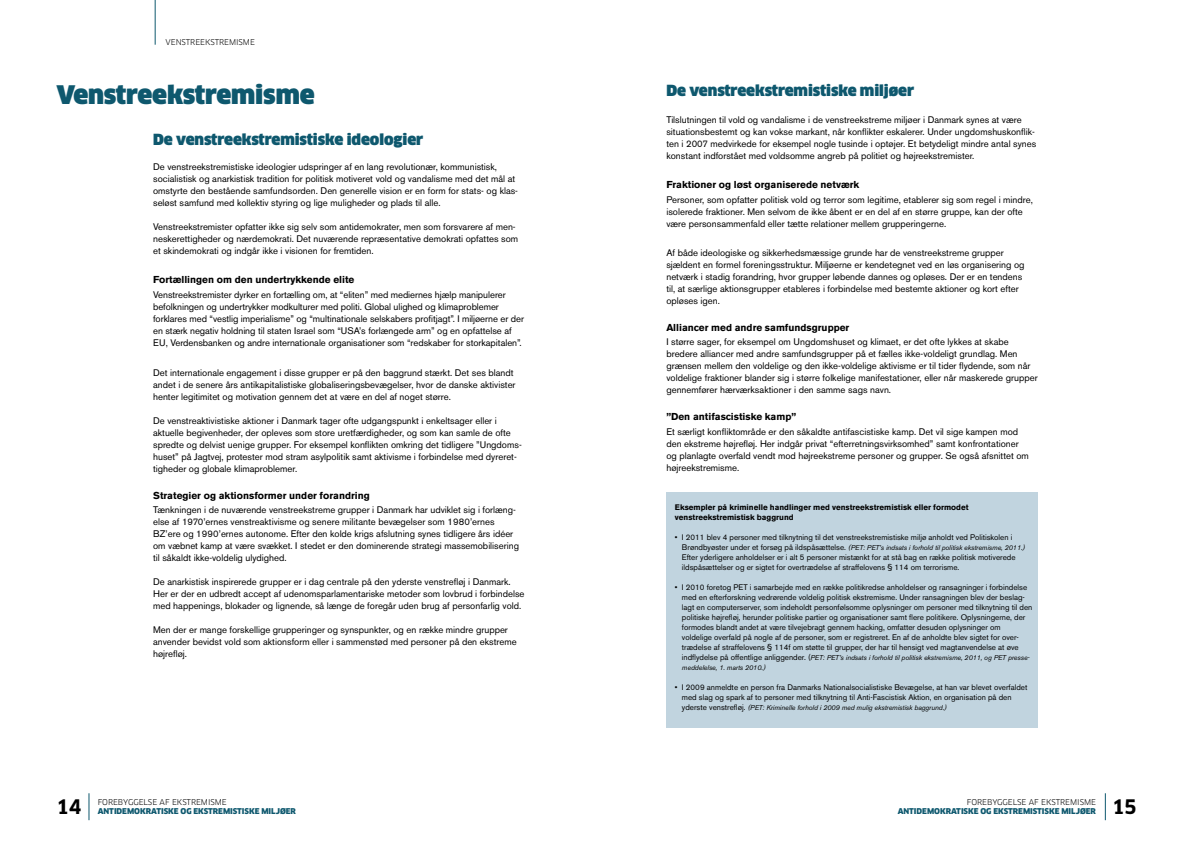
<style>
.page{position:relative;width:1191px;height:842px;background:#fff}
.page>*{position:absolute;margin:0;border:0;box-sizing:border-box;transform-origin:0 0}
.t1{font:900 25px "Clan";letter-spacing:-.005em;color:#0e586e}
.t2{font:700 19.6px "Clan";color:#000}
.t3{font:900 15px "Clan";letter-spacing:-.005em;color:#0e586e}
.t4{font:700 10px "Akzidenz Grotesk BE";color:#000}
.t5{font:9.5px/12px "Akzidenz Grotesk BE";color:#000}
.t6{font:8px/10px "Akzidenz Grotesk BE";color:#000}
.t7{font:700 8px/10px "Akzidenz Grotesk BE";color:#000}
.t8{font:900 7.8px "Clan";letter-spacing:-.005em;color:#0e586e}
.t9{font:7.8px "Clan";letter-spacing:-.005em;color:#000}
.t10{font:italic 7px/10px "Akzidenz Grotesk BE";letter-spacing:-.01em;color:#000}
.s1{font-style:normal;font-size:8px}
</style>
<div class="page">
<svg style="left:89px;top:793px;width:1px;height:27px"></svg>
<svg style="left:1105px;top:793px;width:1px;height:27px"></svg>
<hr style="left:155px;top:0;width:1px;height:45px;background:#0e586e">
<div style="left:666px;top:492px;width:371px;height:236px;background:#c1d4df"></div>
<p class="t9" style="left:165px;top:38px;width:91px">VENSTREEKSTREMISME</p>
<h1 class="t1" style="left:57px;top:80px;width:259px">Venstreekstremisme</h1>
<h3 class="t3" style="left:153px;top:131px;width:272px">De venstreekstremistiske ideologier</h3>
<p class="t5" style="left:153px;top:160px;width:366px">De venstreekstremistiske ideologier udspringer af en lang revolutionær, kommunistisk, socialistisk og anarkistisk tradition for politisk motiveret vold og vandalisme med det mål at omstyrte den bestående samfundsorden. Den generelle vision er en form for stats- og klas&shy;seløst samfund med kollektiv styring og lige muligheder og plads til alle.</p>
<p class="t5" style="left:153px;top:220px;width:366px">Venstreekstremister opfatter ikke sig selv som antidemokrater, men som forsvarere af men&shy;neskerettigheder og nærdemokrati. Det nuværende repræsentative demokrati opfattes som et skindemokrati og indgår ikke i visionen for fremtiden.</p>
<p class="t4" style="left:153px;top:274px;width:203px">Fortællingen om den undertrykkende elite</p>
<p class="t5" style="left:153px;top:289px;width:372px">Venstreekstremister dyrker en fortælling om, at “eliten” med mediernes hjælp manipulerer befolkningen og undertrykker modkulturer med politi. Global ulighed og klimaproblemer forklares med “vestlig imperialisme” og “multinationale selskabers profitjagt”. I miljøerne er der en stærk negativ holdning til staten Israel som “USA’s forlængede arm” og en opfattelse af EU, Verdensbanken og andre internationale organisationer som “redskaber for storkapitalen”.</p>
<p class="t5" style="left:153px;top:366px;width:364px">Det internationale engagement i disse grupper er på den baggrund stærkt. Det ses blandt andet i de senere års antikapitalistiske globaliseringsbevægelser, hvor de danske aktivister henter legitimitet og motivation gennem det at være en del af noget større.</p>
<p class="t5" style="left:153px;top:414px;width:370px">De venstreaktivistiske aktioner i Danmark tager ofte udgangspunkt i enkeltsager eller i aktuelle begivenheder, der opleves som store uretfærdigheder, og som kan samle de ofte spredte og delvist uenige grupper. For eksempel konflikten omkring det tidligere ”Ungdoms&shy;huset” på Jagtvej, protester mod stram asylpolitik samt aktivisme i forbindelse med dyreret&shy;tigheder og globale klimaproblemer.</p>
<p class="t4" style="left:153px;top:489px;width:218px">Strategier og aktionsformer under forandring</p>
<p class="t5" style="left:153px;top:504px;width:367px">Tænkningen i de nuværende venstreekstreme grupper i Danmark har udviklet sig i forlæng&shy;else af 1970’ernes venstreaktivisme og senere militante bevægelser som 1980’ernes BZ’ere og 1990’ernes autonome. Efter den kolde krigs afslutning synes tidligere års idéer om væbnet kamp at være svækket. I stedet er den dominerende strategi massemobilisering til såkaldt ikke-voldelig ulydighed.</p>
<p class="t5" style="left:153px;top:576px;width:373px">De anarkistisk inspirerede grupper er i dag centrale på den yderste venstrefløj i Danmark.<br>Her er der en udbredt accept af udenomsparlamentariske metoder som lovbrud i forbindelse med happenings, blokader og lignende, så længe de foregår uden brug af personfarlig vold.</p>
<p class="t5" style="left:153px;top:624px;width:365px">Men der er mange forskellige grupperinger og synspunkter, og en række mindre grupper anvender bevidst vold som aktionsform eller i sammenstød med personer på den ekstreme højrefløj.</p>
<h3 class="t3" style="left:666px;top:81px;width:249px">De venstreekstremistiske miljøer</h3>
<p class="t5" style="left:666px;top:113px;width:371px">Tilslutningen til vold og vandalisme i de venstreekstreme miljøer i Danmark synes at være situationsbestemt og kan vokse markant, når konflikter eskalerer. Under ungdomshuskonflik&shy;ten i 2007 medvirkede for eksempel nogle tusinde i optøjer. Et betydeligt mindre antal synes konstant indforstået med voldsomme angreb på politiet og højreekstremister.</p>
<p class="t4" style="left:666px;top:179px;width:194px">Fraktioner og løst organiserede netværk</p>
<p class="t5" style="left:666px;top:194px;width:368px">Personer, som opfatter politisk vold og terror som legitime, etablerer sig som regel i mindre, isolerede fraktioner. Men selvom de ikke åbent er en del af en større gruppe, kan der ofte være personsammenfald eller tætte relationer mellem grupperingerne.</p>
<p class="t5" style="left:666px;top:246px;width:360px">Af både ideologiske og sikkerhedsmæssige grunde har de venstreekstreme grupper sjældent en formel foreningsstruktur. Miljøerne er kendetegnet ved en løs organisering og netværk i stadig forandring, hvor grupper løbende dannes og opløses. Der er en tendens til, at særlige aktionsgrupper etableres i forbindelse med bestemte aktioner og kort efter opløses igen.</p>
<p class="t4" style="left:666px;top:321px;width:184px">Alliancer med andre samfundsgrupper</p>
<p class="t5" style="left:666px;top:336px;width:373px">I større sager, for eksempel om Ungdomshuset og klimaet, er det ofte lykkes at skabe bredere alliancer med andre samfundsgrupper på et fælles ikke-voldeligt grundlag. Men grænsen mellem den voldelige og den ikke-voldelige aktivisme er til tider flydende, som når voldelige fraktioner blander sig i større folkelige manifestationer, eller når maskerede grupper gennemfører hærværksaktioner i den samme sags navn.</p>
<p class="t4" style="left:666px;top:411px;width:131px">”Den antifascistiske kamp”</p>
<p class="t5" style="left:666px;top:426px;width:364px">Et særligt konfliktområde er den såkaldte antifascistiske kamp. Det vil sige kampen mod den ekstreme højrefløj. Her indgår privat “efterretningsvirksomhed” samt konfrontationer og planlagte overfald vendt mod højreekstreme personer og grupper. Se også afsnittet om højreekstremisme.</p>
<p class="t7" style="left:675px;top:502px;width:295px">Eksempler på kriminelle handlinger med venstreekstremistisk eller formodet venstreekstremistisk baggrund</p>
<p class="t6" style="left:675px;top:532px;width:339px">• I 2011 blev 4 personer med tilknytning til det venstreekstremistiske miljø anholdt ved Politiskolen i</p>
<p class="t10" style="left:682px;top:543px;width:345px"><span class="s1">Brøndbyøster under et forsøg på ildspåsættelse.</span> (PET: PET’s indsats i forhold til politisk ekstremisme, 2011.)</p>
<p class="t6" style="left:682px;top:552px;width:335px">Efter yderligere anholdelser er i alt 5 personer mistænkt for at stå bag en række politisk motiverede ildspåsættelser og er sigtet for overtrædelse af straffelovens § 114 om terrorisme.</p>
<p class="t6" style="left:682px;top:582px;width:352px;text-indent:-7px">• I 2010 foretog PET i samarbejde med en række politikredse anholdelser og ransagninger i forbindelse med en efterforskning vedrørende voldelig politisk ekstremisme. Under ransagningen blev der beslag&shy;lagt en computerserver, som indeholdt personfølsomme oplysninger om personer med tilknytning til den politiske højrefløj, herunder politiske partier og organisationer samt flere politikere. Oplysningerne, der formodes blandt andet at være tilvejebragt gennem hacking, omfatter desuden oplysninger om voldelige overfald på nogle af de personer, som er registreret. En af de anholdte blev sigtet for over&shy;trædelse af straffelovens § 114f om støtte til grupper, der har til hensigt ved magtanvendelse at øve</p>
<p class="t10" style="left:682px;top:653px;width:349px"><span class="s1">indflydelse på offentlige anliggender. (</span>PET: PET’s indsats i forhold til politisk ekstremisme, 2011, og PET presse&shy;meddelelse, 1. marts 2010.)</p>
<p class="t6" style="left:682px;top:682px;width:347px;text-indent:-7px">• I 2009 anmeldte en person fra Danmarks Nationalsocialistiske Bevægelse, at han var blevet overfaldet med slag og spark af to personer med tilknytning til Anti-Fascistisk Aktion, en organisation på den</p>
<p class="t10" style="left:682px;top:703px;width:266px"><span class="s1">yderste venstrefløj.</span> (PET: Kriminelle forhold i 2009 med mulig ekstremistisk baggrund.)</p>
<h2 class="t2" style="left:57px;top:796px;width:26px">14</h2>
<p class="t9" style="left:98px;top:798px;width:131px">FOREBYGGELSE AF EKSTREMISME</p>
<p class="t9" style="left:967px;top:798px;width:131px">FOREBYGGELSE AF EKSTREMISME</p>
<p class="t8" style="left:897px;top:807px;width:200px">ANTIDEMOKRATISKE OG EKSTREMISTISKE MILJØER</p>
<p class="t8" style="left:98px;top:807px;width:200px">ANTIDEMOKRATISKE OG EKSTREMISTISKE MILJØER</p>
<h2 class="t2" style="left:1112px;top:796px;width:26px">15</h2>
</div>
